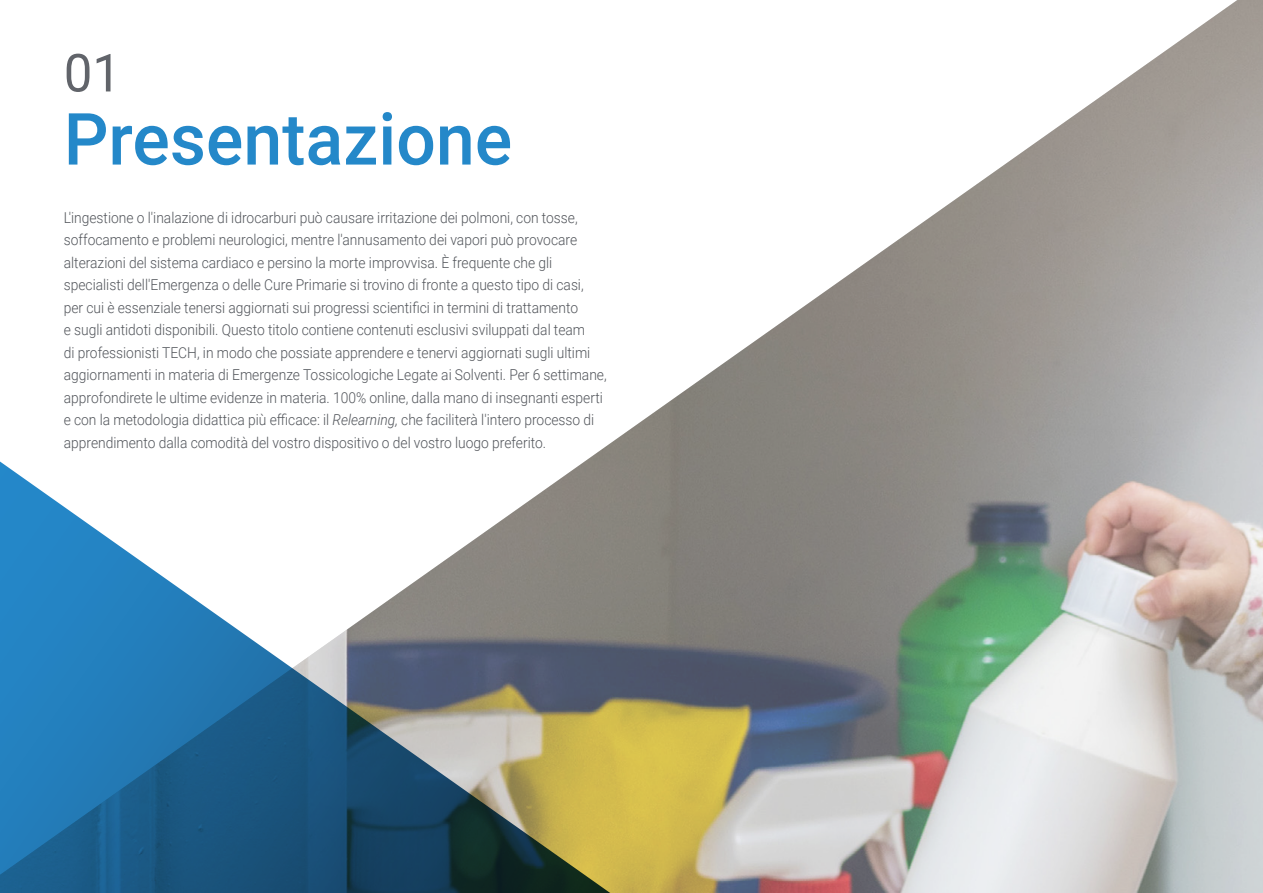
<style>
.page{position:relative;width:1263px;height:893px;background:#fff}
.page>*{position:absolute;margin:0;border:0;box-sizing:border-box;transform-origin:0 0}
.t1{font:500 72px "Roboto";color:#2488c9}
.t2{font:52.5px "Roboto";color:#61646a}
.t3{font:300 15px/22.5px "Roboto";color:#52555b;scale:.92 1}
.s1{font-style:italic}
</style>
<div class="page">
<img style="left:606px;top:0;width:657px;height:893px">
<svg style="left:0;top:446px;width:640px;height:447px"></svg>
<h2 class="t2" style="left:64px;top:36px;width:59px">01</h2>
<h1 class="t1" style="left:64px;top:89px;width:450px">Presentazione</h1>
<p class="t3" style="left:64px;top:205px;width:592px">L'ingestione o l'inalazione di idrocarburi può causare irritazione dei polmoni, con tosse, soffocamento e problemi neurologici, mentre l'annusamento dei vapori può provocare alterazioni del sistema cardiaco e persino la morte improvvisa. È frequente che gli specialisti dell'Emergenza o delle Cure Primarie si trovino di fronte a questo tipo di casi, per cui è essenziale tenersi aggiornati sui progressi scientifici in termini di trattamento<br>e sugli antidoti disponibili. Questo titolo contiene contenuti esclusivi sviluppati dal team<br>di professionisti TECH, in modo che possiate apprendere e tenervi aggiornati sugli ultimi aggiornamenti in materia di Emergenze Tossicologiche Legate ai Solventi. Per 6 settimane, approfondirete le ultime evidenze in materia. 100% online, dalla mano di insegnanti esperti e con la metodologia didattica più efficace: il <span class="s1">Relearning,</span> che faciliterà l'intero processo di apprendimento dalla comodità del vostro dispositivo o del vostro luogo preferito.</p>
</div>
